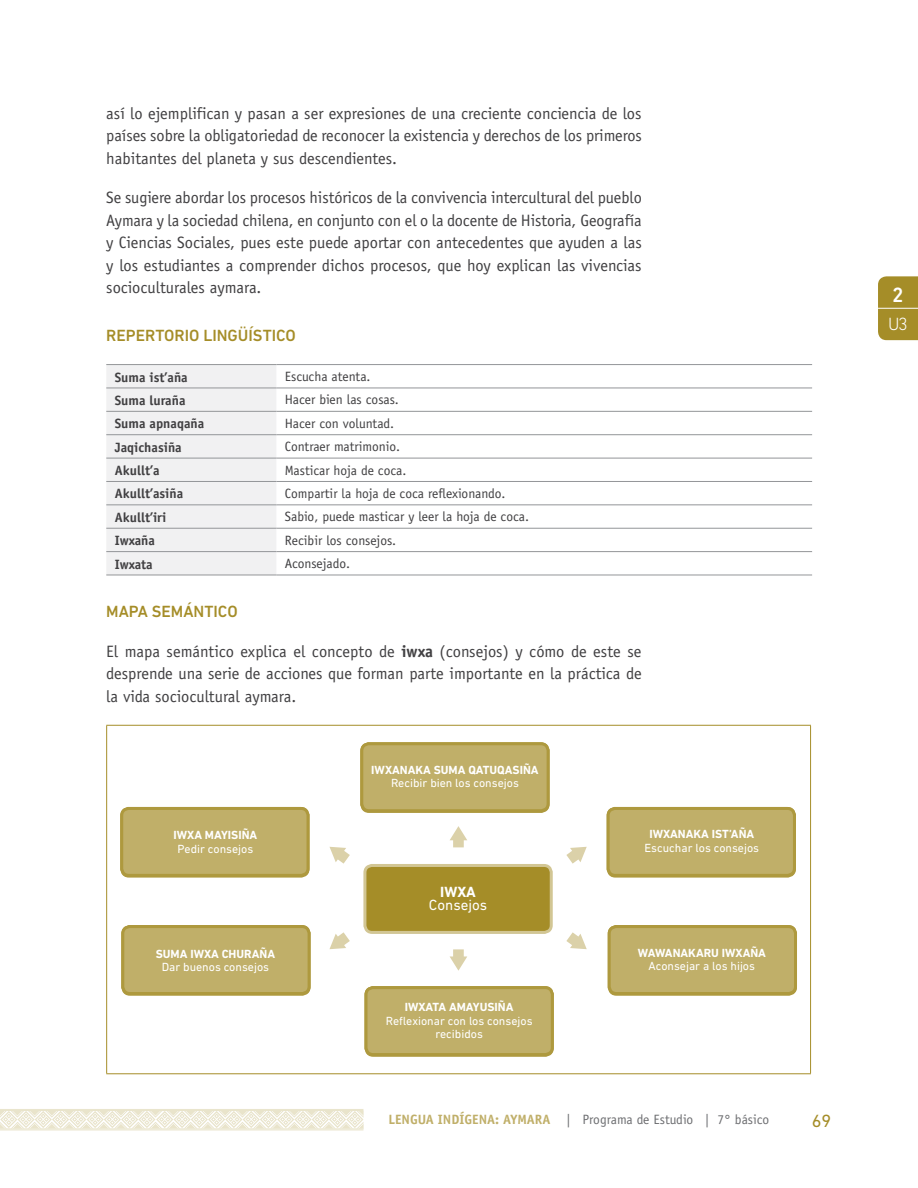
<style>
.page{position:relative;width:918px;height:1188px;background:#fff}
.page>*{position:absolute;margin:0;border:0;box-sizing:border-box;transform-origin:0 0}
.t1{font:500 21px "DIN Next LT Pro";color:#fff}
.t2{font:300 18px "DIN Next LT Pro";color:#fff}
.t3{font:18px "DIN Next LT Pro";color:#a58d28}
.t4{font:16.5px/22.5px "Officina Sans";color:#414042;text-align:justify}
.t5{font:500 16.5px "DIN Next LT Pro";color:#a58d28}
.t6{font:15px "DIN Next LT Pro";color:#fff}
.t7{font:700 15px "DIN Next LT Pro";color:#fff}
.t8{font:13.5px "Officina Sans";color:#414042}
.t9{font:700 13.5px "Officina Sans";color:#414042}
.t10{font:13.5px "Officina Sans";color:#6d6e71}
.t11{font:12px/13.5px "DIN Next LT Pro";color:#fff;text-align:center}
.t12{font:700 12px "DIN Next LT Pro";color:#fff}
.s1{font-weight:700}
.s2{font-weight:700;color:#c0af69}
</style>
<div class="page">
<div style="left:878px;top:276px;width:40px;height:64px;background:#a58d28"></div>
<hr style="left:878px;top:308px;width:40px;height:1px;background:#fff">
<svg style="left:0;top:1111px;width:363px;height:18px"></svg>
<hr style="left:0;top:1110px;width:363px;height:1px;background:#e9e4cb">
<hr style="left:0;top:1129px;width:363px;height:1px;background:#e9e4cb">
<hr style="left:0;top:1109px;width:363px;height:1px;background:#e9e4cb">
<hr style="left:0;top:1130px;width:363px;height:1px;background:#e9e4cb">
<div style="left:106px;top:365px;width:170px;height:210px;background:#f1f1f2"></div>
<hr style="left:106px;top:364px;width:170px;height:1px;background:#939598">
<hr style="left:276px;top:364px;width:536px;height:1px;background:#939598">
<hr style="left:106px;top:411px;width:170px;height:1px;background:#939598">
<hr style="left:276px;top:411px;width:536px;height:1px;background:#939598">
<hr style="left:106px;top:434px;width:170px;height:1px;background:#939598">
<hr style="left:276px;top:434px;width:536px;height:1px;background:#939598">
<hr style="left:106px;top:458px;width:170px;height:1px;background:#939598">
<hr style="left:276px;top:458px;width:536px;height:1px;background:#939598">
<hr style="left:106px;top:481px;width:170px;height:1px;background:#939598">
<hr style="left:276px;top:481px;width:536px;height:1px;background:#939598">
<hr style="left:106px;top:504px;width:170px;height:1px;background:#939598">
<hr style="left:276px;top:504px;width:536px;height:1px;background:#939598">
<hr style="left:106px;top:528px;width:170px;height:1px;background:#939598">
<hr style="left:276px;top:528px;width:536px;height:1px;background:#939598">
<hr style="left:106px;top:551px;width:170px;height:1px;background:#939598">
<hr style="left:276px;top:551px;width:536px;height:1px;background:#939598">
<hr style="left:106px;top:575px;width:170px;height:1px;background:#939598">
<hr style="left:276px;top:575px;width:536px;height:1px;background:#939598">
<hr style="left:106px;top:388px;width:170px;height:1px;background:#939598">
<hr style="left:276px;top:388px;width:536px;height:1px;background:#939598">
<hr style="left:106px;top:726px;width:1px;height:347px;background:#a58d28">
<hr style="left:106px;top:725px;width:705px;height:1px;background:#a58d28">
<hr style="left:810px;top:726px;width:1px;height:347px;background:#a58d28">
<hr style="left:106px;top:1073px;width:705px;height:1px;background:#a58d28">
<div style="left:365px;top:865px;width:186px;height:67px;background:#a58d28;border-radius:7px"></div>
<div style="left:363px;top:864px;width:190px;height:70px;border:3px solid #d2c694;border-radius:7px"></div>
<div style="left:122px;top:808px;width:186px;height:67px;background:#c0af69;border-radius:7px"></div>
<div style="left:120px;top:807px;width:190px;height:70px;border:3px solid #ae993e;border-radius:7px"></div>
<div style="left:608px;top:808px;width:186px;height:67px;background:#c0af69;border-radius:7px"></div>
<div style="left:607px;top:807px;width:189px;height:70px;border:3px solid #ae993e;border-radius:7px"></div>
<div style="left:366px;top:988px;width:186px;height:67px;background:#c0af69;border-radius:7px"></div>
<div style="left:365px;top:986px;width:189px;height:70px;border:3px solid #ae993e;border-radius:7px"></div>
<div style="left:123px;top:927px;width:186px;height:67px;background:#c0af69;border-radius:7px"></div>
<div style="left:121px;top:925px;width:190px;height:70px;border:3px solid #ae993e;border-radius:7px"></div>
<div style="left:609px;top:927px;width:187px;height:67px;background:#c0af69;border-radius:7px"></div>
<div style="left:608px;top:925px;width:189px;height:70px;border:3px solid #ae993e;border-radius:7px"></div>
<div style="left:362px;top:744px;width:186px;height:67px;background:#c0af69;border-radius:7px"></div>
<div style="left:360px;top:742px;width:190px;height:70px;border:3px solid #ae993e;border-radius:7px"></div>
<svg style="left:450px;top:949px;width:17px;height:22px"></svg>
<svg style="left:450px;top:826px;width:17px;height:21px"></svg>
<svg style="left:330px;top:847px;width:20px;height:17px"></svg>
<svg style="left:330px;top:932px;width:20px;height:17px"></svg>
<svg style="left:566px;top:847px;width:21px;height:17px"></svg>
<svg style="left:566px;top:932px;width:21px;height:17px"></svg>
<p class="t4" style="left:106px;top:102px;width:537px">así lo ejemplifican y pasan a ser expresiones de una creciente conciencia de los países sobre la obligatoriedad de reconocer la existencia y derechos de los primeros habitantes del planeta y sus descendientes.</p>
<p class="t4" style="left:106px;top:186px;width:537px">Se sugiere abordar los procesos históricos de la convivencia intercultural del pueblo Aymara y la sociedad chilena, en conjunto con el o la docente de Historia, Geografía y Ciencias Sociales, pues este puede aportar con antecedentes que ayuden a las y los estudiantes a comprender dichos procesos, que hoy explican las vivencias socioculturales aymara.</p>
<p class="t5" style="left:106px;top:326px;width:191px">REPERTORIO LINGÜÍSTICO</p>
<p class="t9" style="left:115px;top:369px;width:74px">Suma ist’aña</p>
<p class="t8" style="left:285px;top:369px;width:87px">Escucha atenta.</p>
<p class="t9" style="left:115px;top:392px;width:72px">Suma luraña</p>
<p class="t8" style="left:285px;top:392px;width:116px">Hacer bien las cosas.</p>
<p class="t9" style="left:115px;top:415px;width:91px">Suma apnaqaña</p>
<p class="t8" style="left:285px;top:415px;width:111px">Hacer con voluntad.</p>
<p class="t9" style="left:115px;top:439px;width:68px">Jaqichasiña</p>
<p class="t8" style="left:285px;top:439px;width:117px">Contraer matrimonio.</p>
<p class="t9" style="left:115px;top:462px;width:46px">Akullt’a</p>
<p class="t8" style="left:285px;top:462px;width:123px">Masticar hoja de coca.</p>
<p class="t9" style="left:115px;top:485px;width:70px">Akullt’asiña</p>
<p class="t8" style="left:285px;top:486px;width:222px">Compartir la hoja de coca reflexionando.</p>
<p class="t9" style="left:115px;top:509px;width:53px">Akullt’iri</p>
<p class="t8" style="left:285px;top:509px;width:246px">Sabio, puede masticar y leer la hoja de coca.</p>
<p class="t9" style="left:115px;top:532px;width:42px">Iwxaña</p>
<p class="t8" style="left:285px;top:532px;width:113px">Recibir los consejos.</p>
<p class="t9" style="left:115px;top:556px;width:39px">Iwxata</p>
<p class="t8" style="left:285px;top:556px;width:67px">Aconsejado.</p>
<p class="t5" style="left:106px;top:602px;width:133px">MAPA SEMÁNTICO</p>
<p class="t4" style="left:106px;top:640px;width:537px">El mapa semántico explica el concepto de <span class="s1">iwxa</span> (consejos) y cómo de este se desprende una serie de acciones que forman parte importante en la práctica de la vida sociocultural aymara.</p>
<p class="t12" style="left:174px;top:828px;width:84px">IWXA MAYISI ÑA</p>
<p class="t11" style="left:178px;top:842px;width:77px">Pedir consejos</p>
<p class="t12" style="left:156px;top:947px;width:90px">SUMA IWXA CHURA</p>
<p class="t12" style="left:260px;top:947px;width:16px">ÑA</p>
<p class="t11" style="left:162px;top:960px;width:109px">Dar buenos consejos</p>
<p class="t12" style="left:371px;top:763px;width:30px">IWXANA</p>
<p class="t12" style="left:415px;top:763px;width:123px">KA SU MA QATU QASI ÑA</p>
<p class="t11" style="left:391px;top:776px;width:129px">Recibir bien los consejos</p>
<p class="t7" style="left:440px;top:883px;width:35px">IWXA</p>
<p class="t6" style="left:429px;top:896px;width:60px">Consejos</p>
<p class="t12" style="left:405px;top:1000px;width:29px">IWXATA</p>
<p class="t12" style="left:449px;top:1000px;width:65px">AMAYUSI ÑA</p>
<p class="t11" style="left:386px;top:1014px;width:148px">Reflexionar con los consejos recibidos</p>
<p class="t12" style="left:649px;top:827px;width:30px">IWXANA</p>
<p class="t12" style="left:694px;top:827px;width:61px">KA IST ’AÑA</p>
<p class="t11" style="left:645px;top:841px;width:116px">Escuchar los consejos</p>
<p class="t12" style="left:638px;top:946px;width:36px">WAWANA</p>
<p class="t12" style="left:688px;top:946px;width:17px">KARU</p>
<p class="t12" style="left:722px;top:946px;width:44px">IWXAÑA</p>
<p class="t11" style="left:649px;top:959px;width:108px">Aconsejar a los hijos</p>
<p class="t10" style="left:388px;top:1112px;width:382px"><span class="s2">lENGUA INDÍGENA: AYMARA</span> | Programa de Estudio | 7° básico</p>
<p class="t3" style="left:812px;top:1110px;width:21px">69</p>
<p class="t1" style="left:892px;top:282px;width:13px">2</p>
<p class="t2" style="left:888px;top:314px;width:21px">U3</p>
</div>
